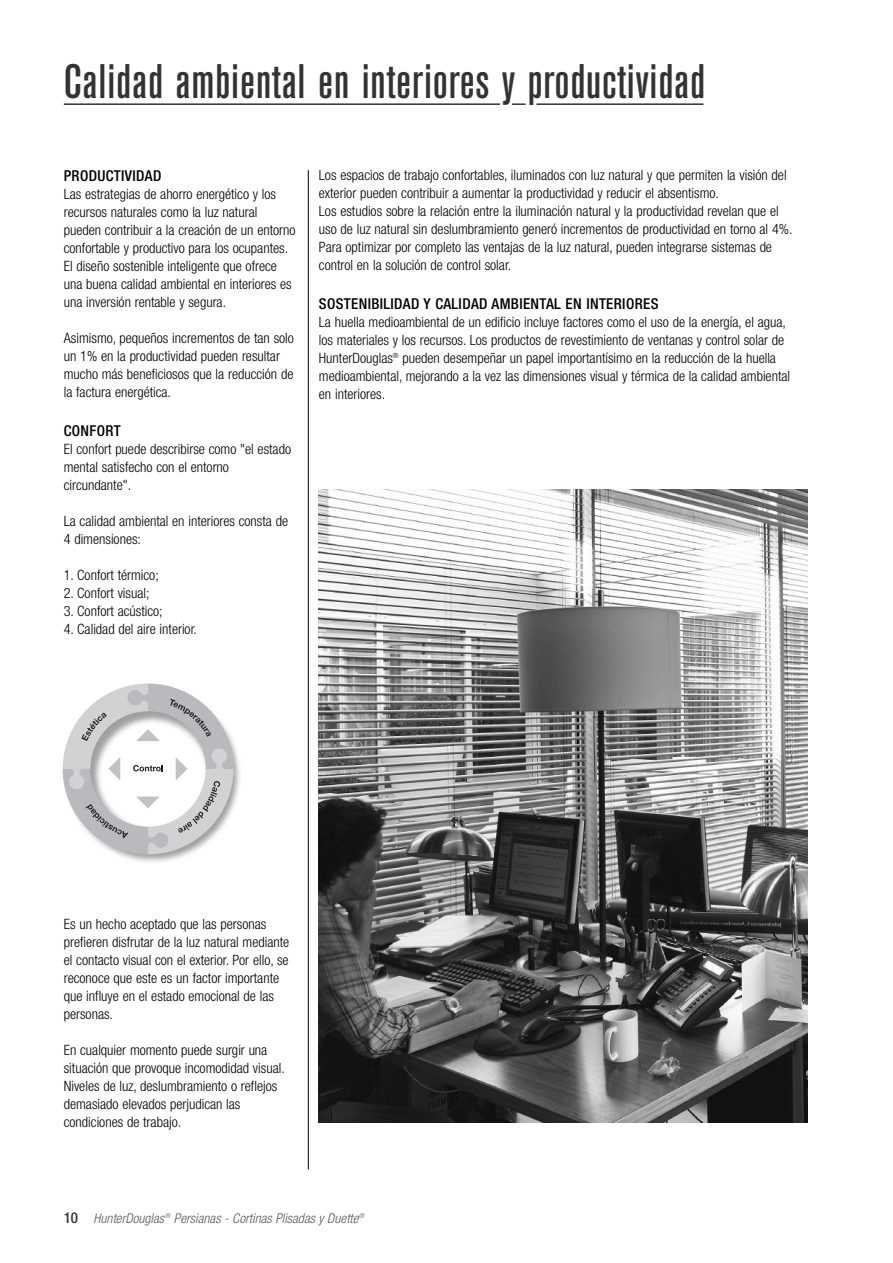
<style>
.page{position:relative;width:893px;height:1263px;background:#fff}
.page>*{position:absolute;margin:0;border:0;box-sizing:border-box;transform-origin:0 0}
.t1{font:500 condensed 48px "Akzidenz Grotesk BE";letter-spacing:.02em;color:#333}
.t2{font:500 condensed 15px "Helvetica Neue";letter-spacing:.025em;color:#000}
.t3{font:300 condensed 14.25px/18px "Helvetica Neue";color:#000}
.t4{font:italic 300 condensed 13.5px "Helvetica Neue";letter-spacing:.005em;color:#595959}
.s1{font-weight:500;font-style:normal;font-size:15px;color:#333}
</style>
<div class="page">
<hr style="left:308px;top:170px;width:1px;height:999px;background:#000">
<img style="left:62px;top:742px;width:178px;height:120px">
<svg style="left:63px;top:683px;width:170px;height:171px"></svg>
<img style="left:319px;top:489px;width:489px;height:634px">
<hr style="left:64px;top:103px;width:436px;height:2px;background:#333">
<hr style="left:536px;top:103px;width:167px;height:2px;background:#333">
<svg style="left:512px;top:103px;width:14px;height:2px"></svg>
<h1 class="t1" style="left:64px;top:64px;width:643px">Calidad ambiental en interiores y productividad</h1>
<p class="t2" style="left:64px;top:170px;width:99px">PRODUCTIVIDAD</p>
<p class="t3" style="left:64px;top:186px;width:233px">Las estrategias de ahorro energético y los recursos naturales como la luz natural pueden contribuir a la creación de un entorno confortable y productivo para los ocupantes.<br>El diseño sostenible inteligente que ofrece una buena calidad ambiental en interiores es una inversión rentable y segura.</p>
<p class="t3" style="left:64px;top:330px;width:232px">Asimismo, pequeños incrementos de tan solo un 1% en la productividad pueden resultar mucho más beneficiosos que la reducción de la factura energética.</p>
<p class="t2" style="left:64px;top:425px;width:58px">CONFORT</p>
<p class="t3" style="left:64px;top:441px;width:229px">El confort puede describirse como "el estado mental satisfecho con el entorno circundante".</p>
<p class="t3" style="left:64px;top:513px;width:226px">La calidad ambiental en interiores consta de<br>4 dimensiones:</p>
<p class="t3" style="left:64px;top:567px;width:96px">1. Confort térmico;</p>
<p class="t3" style="left:64px;top:585px;width:87px">2. Confort visual;</p>
<p class="t3" style="left:64px;top:603px;width:100px">3. Confort acústico;</p>
<p class="t3" style="left:64px;top:621px;width:135px">4. Calidad del aire interior.</p>
<p class="t3" style="left:319px;top:167px;width:475px">Los espacios de trabajo confortables, iluminados con luz natural y que permiten la visión del exterior pueden contribuir a aumentar la productividad y reducir el absentismo.<br>Los estudios sobre la relación entre la iluminación natural y la productividad revelan que el uso de luz natural sin deslumbramiento generó incrementos de productividad en torno al 4%.<br>Para optimizar por completo las ventajas de la luz natural, pueden integrarse sistemas de control en la solución de control solar.</p>
<p class="t2" style="left:319px;top:299px;width:341px">SOSTENIBILIDAD Y CALIDAD AMBIENTAL EN INTERIORES</p>
<p class="t3" style="left:319px;top:314px;width:473px">La huella medioambiental de un edificio incluye factores como el uso de la energía, el agua, los materiales y los recursos. Los productos de revestimiento de ventanas y control solar de HunterDouglas<sup>®</sup> pueden desempeñar un papel importantísimo en la reducción de la huella medioambiental, mejorando a la vez las dimensiones visual y térmica de la calidad ambiental en interiores.</p>
<p class="t3" style="left:64px;top:916px;width:227px">Es un hecho aceptado que las personas prefieren disfrutar de la luz natural mediante el contacto visual con el exterior. Por ello, se reconoce que este es un factor importante que influye en el estado emocional de las personas.</p>
<p class="t3" style="left:64px;top:1042px;width:223px">En cualquier momento puede surgir una situación que provoque incomodidad visual.<br>Niveles de luz, deslumbramiento o reflejos demasiado elevados perjudican las condiciones de trabajo.</p>
<p class="t4" style="left:64px;top:1213px;width:302px"><span class="s1">10</span> HunterDouglas<sup>®</sup> Persianas - Cortinas Plisadas y Duette<sup>®</sup></p>
</div>
